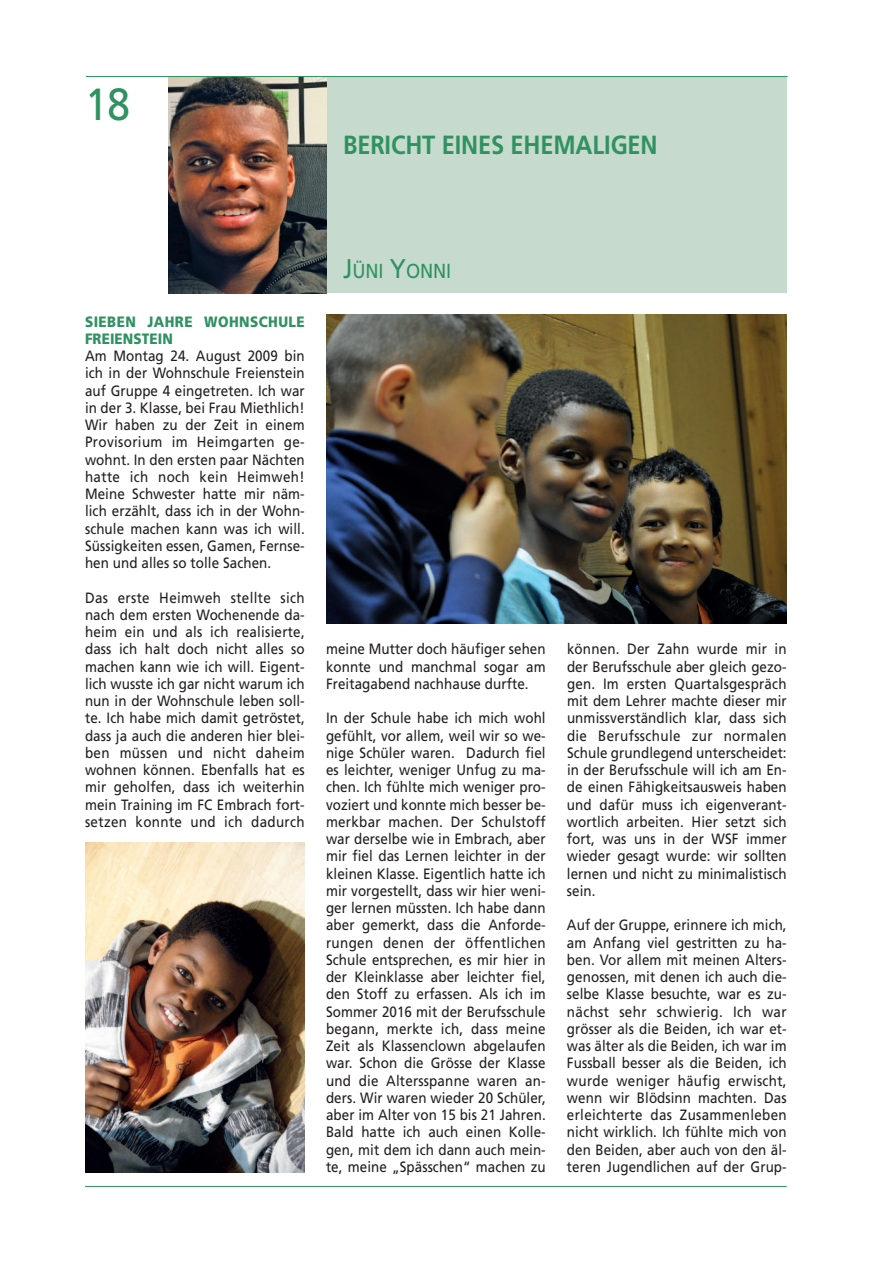
<style>
.page{position:relative;width:893px;height:1263px;background:#fff}
.page>*{position:absolute;margin:0;border:0;box-sizing:border-box;transform-origin:0 0}
.t1{font:45px "Frutiger";color:#309161;scale:.9 1}
.t2{font:700 26.25px "Frutiger";letter-spacing:-.005em;color:#309161;scale:.9 1}
.t3{font:20.25px "Frutiger";letter-spacing:-.005em;color:#309161;scale:.9 1}
.t4{font:900 15px/17.2px "Frutiger";letter-spacing:.03em;color:#309161;scale:.9 1}
.t5{font:14.85px/17.2px "Frutiger";letter-spacing:.005em;color:#231f20;text-align:justify;scale:.9 1}
.s1{font-size:15px}
.s2{font-size:27px}
</style>
<div class="page">
<hr style="left:85px;top:1186px;width:702px;height:1px;background:#309161">
<div style="left:326px;top:77px;width:461px;height:216px;background:#c6dbcd"></div>
<img style="left:169px;top:77px;width:157px;height:216px">
<hr style="left:86px;top:76px;width:702px;height:1px;background:#309161">
<img style="left:326px;top:315px;width:461px;height:308px">
<img style="left:85px;top:842px;width:220px;height:330px">
<h1 class="t1" style="left:85px;top:86px;width:51px">18</h1>
<h2 class="t2" style="left:343px;top:134px;width:351px">BERICHT EINES EHEMALIGEN</h2>
<p class="t4" style="left:85px;top:314px;width:246px">SIEBEN JAHRE WOHNSCHULE<br>FREIENSTEIN</p>
<p class="t5" style="left:85px;top:348px;width:246px"><span class="s1">A</span>m Montag 24. August 2009 bin ich in der Wohnschule Freienstein auf Gruppe 4 eingetreten. Ich war in der 3. Klasse, bei Frau Miethlich!<br>Wir haben zu der Zeit in einem Provisorium im Heimgarten ge&shy;wohnt. In den ersten paar Nächten hatte ich noch kein Heimweh!<br>Meine Schwester hatte mir näm&shy;lich erzählt, dass ich in der Wohn&shy;schule machen kann was ich will.<br>Süssigkeiten essen, Gamen, Fernse&shy;hen und alles so tolle Sachen.</p>
<p class="t5" style="left:85px;top:590px;width:246px">Das erste Heimweh stellte sich nach dem ersten Wochenende da&shy;heim ein und als ich realisierte, dass ich halt doch nicht alles so machen kann wie ich will. Eigent&shy;lich wusste ich gar nicht warum ich nun in der Wohnschule leben soll&shy;te. Ich habe mich damit getröstet, dass ja auch die anderen hier blei&shy;ben müssen und nicht daheim wohnen können. Ebenfalls hat es mir geholfen, dass ich weiterhin mein Training im FC Embrach fort&shy;setzen konnte und ich dadurch</p>
<h3 class="t3" style="left:343px;top:263px;width:122px"><span class="s2">J</span>ÜNI <span class="s2">Y</span>ONNI</h3>
<p class="t5" style="left:326px;top:642px;width:246px">meine Mutter doch häufiger sehen konnte und manchmal sogar am Freitagabend nachhause durfte.</p>
<p class="t5" style="left:326px;top:711px;width:246px">In der Schule habe ich mich wohl gefühlt, vor allem, weil wir so we&shy;nige Schüler waren. Dadurch fiel es leichter, weniger Unfug zu ma&shy;chen. Ich fühlte mich weniger pro&shy;voziert und konnte mich besser be&shy;merkbar machen. Der Schulstoff war derselbe wie in Embrach, aber mir fiel das Lernen leichter in der kleinen Klasse. Eigentlich hatte ich mir vorgestellt, dass wir hier weni&shy;ger lernen müssten. Ich habe dann aber gemerkt, dass die Anforde&shy;rungen denen der öffentlichen Schule entsprechen, es mir hier in der Kleinklasse aber leichter fiel, den Stoff zu erfassen. Als ich im Sommer 2016 mit der Berufsschule begann, merkte ich, dass meine Zeit als Klassenclown abgelaufen war. Schon die Grösse der Klasse und die Altersspanne waren an&shy;ders. Wir waren wieder 20 Schüler, aber im Alter von 15 bis 21 Jahren.<br>Bald hatte ich auch einen Kolle&shy;gen, mit dem ich dann auch mein&shy;te, meine „Spässchen“ machen zu</p>
<p class="t5" style="left:567px;top:642px;width:246px">können. Der Zahn wurde mir in der Berufsschule aber gleich gezo&shy;gen. Im ersten Quartalsgespräch mit dem Lehrer machte dieser mir unmissverständlich klar, dass sich die Berufsschule zur normalen Schule grundlegend unterscheidet: in der Berufsschule will ich am En&shy;de einen Fähigkeitsausweis haben und dafür muss ich eigenverant&shy;wortlich arbeiten. Hier setzt sich fort, was uns in der WSF immer wieder gesagt wurde: wir sollten lernen und nicht zu minimalistisch sein.</p>
<p class="t5" style="left:567px;top:918px;width:246px">Auf der Gruppe, erinnere ich mich, am Anfang viel gestritten zu ha&shy;ben. Vor allem mit meinen Alters&shy;genossen, mit denen ich auch die&shy;selbe Klasse besuchte, war es zu&shy;nächst sehr schwierig. Ich war grösser als die Beiden, ich war et&shy;was älter als die Beiden, ich war im Fussball besser als die Beiden, ich wurde weniger häufig erwischt, wenn wir Blödsinn machten. Das erleichterte das Zusammenleben nicht wirklich. Ich fühlte mich von den Beiden, aber auch von den äl&shy;teren Jugendlichen auf der Grup-</p>
</div>
